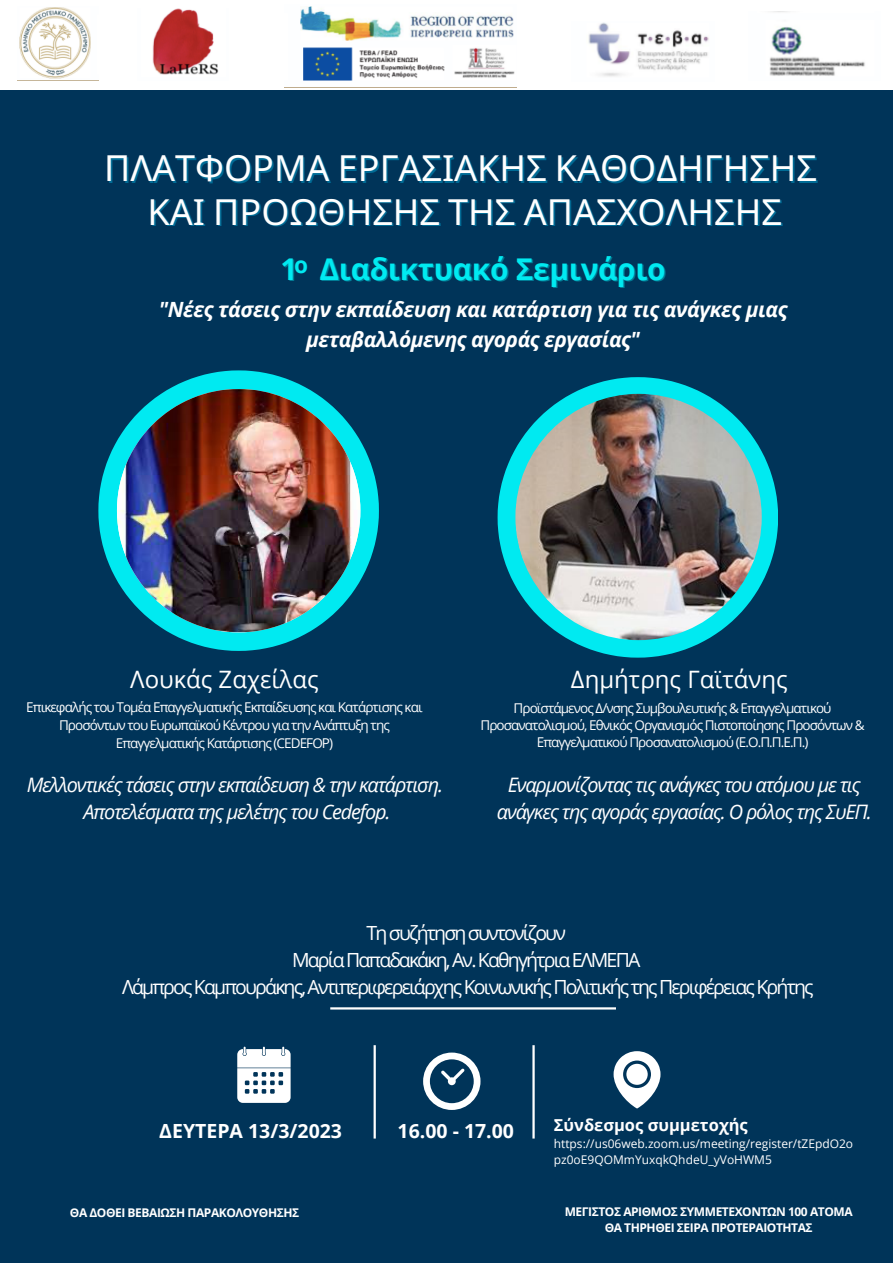
<style>
.page{position:relative;width:893px;height:1264px;background:#fff}
.page>*{position:absolute;margin:0;border:0;box-sizing:border-box;transform-origin:0 0}
.t1{font:36px/43.8px "Noto Sans";color:#fff;text-align:center}
.t2{font:700 30px "Open Sans";letter-spacing:-.01em;color:#00eaf1}
.t3{font:24px "Open Sans";color:#fff}
.t4{font:700 22.5px "Open Sans";color:#00eaf1}
.t5{font:italic 700 21px/29.2px "Open Sans";letter-spacing:-.02em;color:#fff;text-align:center}
.t6{font:italic 19.95px/27px "Open Sans";letter-spacing:-.06em;color:#fff;text-align:center}
.t7{font:19.5px/27px "Open Sans";letter-spacing:-.09em;color:#fff;text-align:center}
.t8{font:700 19.5px "Open Sans";color:#fff}
.t9{font:700 16.5px "Open Sans";color:#fff}
.t10{font:13.5px/16.8px "Open Sans";letter-spacing:-.07em;color:#fff;text-align:center}
.t11{font:700 12px/16px "Open Sans";letter-spacing:-.035em;color:#fff;text-align:center}
.t12{font:12px/16px "Open Sans";color:#fff}
.s1{color:rgb(0 234 241/.4)}
</style>
<div class="page">
<div style="left:0;top:0;width:892px;height:1262px;background:#003459"></div>
<svg style="left:98px;top:370px;width:281px;height:281px"></svg>
<img style="left:117px;top:389px;width:243px;height:243px">
<svg style="left:237px;top:1046px;width:53px;height:56px;background:#d3dce2"></svg>
<svg style="left:423px;top:1052px;width:57px;height:57px"></svg>
<svg style="left:613px;top:1051px;width:47px;height:57px"></svg>
<hr style="left:373px;top:1045px;width:3px;height:93px;background:#fff">
<hr style="left:532px;top:1045px;width:2px;height:93px;background:#fff">
<hr style="left:330px;top:1007px;width:286px;height:2px;background:#fff">
<div style="left:0;top:0;width:892px;height:90px;background:#fff"></div>
<img style="left:300px;top:6px;width:215px;height:75px">
<img style="left:17px;top:7px;width:81px;height:74px">
<img style="left:152px;top:9px;width:67px;height:66px">
<img style="left:769px;top:11px;width:96px;height:65px">
<img style="left:588px;top:22px;width:121px;height:55px">
<svg style="left:497px;top:377px;width:281px;height:280px"></svg>
<img style="left:516px;top:396px;width:243px;height:243px">
<img style="left:515px;top:394px;width:246px;height:246px;border-radius:50%">
<h1 class="t1" style="left:104px;top:145px;width:714px">ΠΛΑΤΦΟΡΜΑ ΕΡΓΑΣΙΑΚΗΣ ΚΑΘΟΔΗΓΗΣΗΣ<br>ΚΑΙ ΠΡΟΩΘΗΣΗΣ ΤΗΣ ΑΠΑΣΧΟΛΗΣΗΣ</h1>
<h2 class="t2" style="left:282px;top:248px;width:385px"><span class="s1">1</span> Διαδικτυακό Σεμινάριο</h2>
<h3 class="t4" style="left:294px;top:249px;width:15px">ο</h3>
<h3 class="t5" style="left:159px;top:294px;width:630px">"Νέες τάσεις στην εκπαίδευση και κατάρτιση για τις ανάγκες μιας μεταβαλλόμενης αγοράς εργασίας"</h3>
<h3 class="t3" style="left:130px;top:662px;width:190px">Λουκάς Ζαχείλας</h3>
<h3 class="t3" style="left:571px;top:662px;width:218px">Δημήτρης Γαϊτάνης</h3>
<p class="t10" style="left:26px;top:697px;width:398px;line-height:18px">Επικεφαλής του Τομέα Επαγγελματικής Εκπαίδευσης και Κατάρτισης και<br>Προσόντων του Ευρωπαϊκού Κέντρου για την Ανάπτυξη της<br>Επαγγελματικής Κατάρτισης (CEDEFOP)</p>
<h3 class="t6" style="left:27px;top:770px;width:418px">Μελλοντικές τάσεις στην εκπαίδευση &amp; την κατάρτιση.<br>Αποτελέσματα της μελέτης του Cedefop.</h3>
<p class="t10" style="left:480px;top:699px;width:385px">Προϊστάμενος Δ/νσης Συμβουλευτικής &amp; Επαγγελματικού<br>Προσανατολισμού, Εθνικός Οργανισμός Πιστοποίησης Προσόντων &amp;<br>Επαγγελματικού Προσανατολισμού (Ε.Ο.Π.Π.Ε.Π.)</p>
<h3 class="t6" style="left:497px;top:770px;width:376px">Εναρμονίζοντας τις ανάγκες του ατόμου με τις ανάγκες της αγοράς εργασίας. Ο ρόλος της ΣυΕΠ.</h3>
<h3 class="t7" style="left:122px;top:918px;width:693px">Τη συζήτηση συντονίζουν<br>Μαρία Παπαδακάκη, Αν. Καθηγήτρια ΕΛΜΕΠΑ<br>Λάμπρος Καμπουράκης, Αντιπεριφερειάρχης Κοινωνικής Πολιτικής της Περιφέρειας Κρήτης</h3>
<h3 class="t8" style="left:159px;top:1117px;width:184px">ΔΕΥΤΕΡΑ 13/3/2023</h3>
<h3 class="t8" style="left:397px;top:1117px;width:118px">16.00 - 17.00</h3>
<p class="t11" style="left:70px;top:1204px;width:231px">ΘΑ ΔΟΘΕΙ ΒΕΒΑΙΩΣΗ ΠΑΡΑΚΟΛΟΥΘΗΣΗΣ</p>
<p class="t9" style="left:553px;top:1113px;width:195px">Σύνδεσμος συμμετοχής</p>
<p class="t12" style="left:553px;top:1135px;width:301px">https://us06web.zoom.us/meeting/register/tZEpdO2o pz0oE9QOMmYuxqkQhdeU_yVoHWM5</p>
<p class="t11" style="left:564px;top:1203px;width:289px">ΜΕΓΙΣΤΟΣ ΑΡΙΘΜΟΣ ΣΥΜΜΕΤΕΧΟΝΤΩΝ 100 ΑΤΟΜΑ<br>ΘΑ ΤΗΡΗΘΕΙ ΣΕΙΡΑ ΠΡΟΤΕΡΑΙΟΤΗΤΑΣ</p>
</div>
